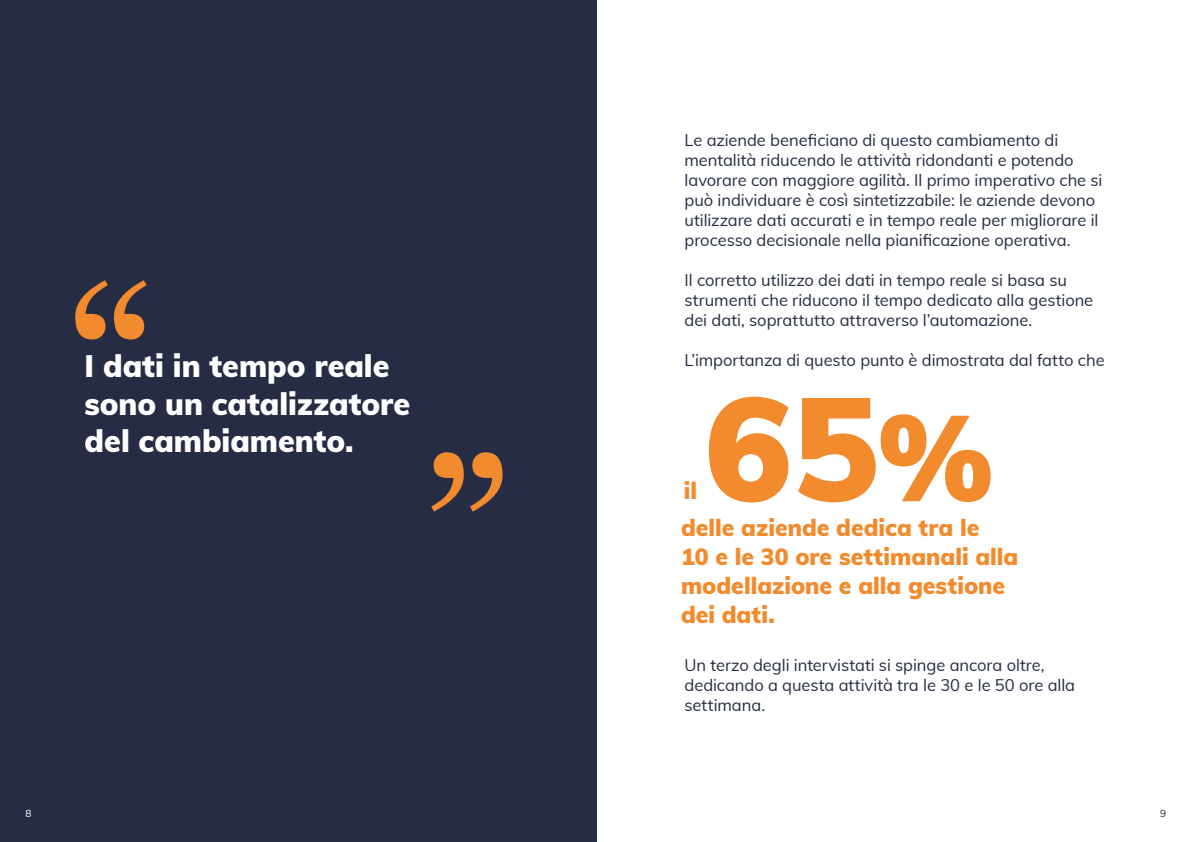
<style>
.page{position:relative;width:1191px;height:842px;background:#fff}
.page>*{position:absolute;margin:0;border:0;box-sizing:border-box;transform-origin:0 0}
.t1{font:900 145px "Muli";color:#f28b2d}
.t2{font:900 30.5px/37.7px "Muli";color:#fff}
.t3{font:900 23px/29px "Muli";color:#f28b2d}
.t4{font:16.5px/20px "Muli";letter-spacing:-.005em;color:#252c44}
.t5{font:10px "Muli";color:#fff}
.t6{font:10px "Muli";color:#252c44}
.s1{font-size:120px}
</style>
<div class="page">
<div style="left:0;top:0;width:597px;height:842px;background:#252c44"></div>
<svg style="left:75px;top:280px;width:71px;height:59px"></svg>
<svg style="left:431px;top:452px;width:71px;height:60px"></svg>
<h2 class="t2" style="left:85px;top:346px;width:327px">I dati in tempo reale sono un catalizzatore del cambiamento.</h2>
<p class="t4" style="left:684px;top:130px;width:419px">Le aziende beneficiano di questo cambiamento di mentalità riducendo le attività ridondanti e potendo lavorare con maggiore agilità. Il primo imperativo che si può individuare è così sintetizzabile: le aziende devono utilizzare dati accurati e in tempo reale per migliorare il processo decisionale nella pianificazione operativa.</p>
<p class="t4" style="left:684px;top:270px;width:410px">Il corretto utilizzo dei dati in tempo reale si basa su strumenti che riducono il tempo dedicato alla gestione dei dati, soprattutto attraverso l’automazione.</p>
<p class="t4" style="left:684px;top:350px;width:422px">L’importanza di questo punto è dimostrata dal fatto che</p>
<h3 class="t3" style="left:684px;top:475px;width:15px">il</h3>
<h1 class="t1" style="left:705px;top:342px;width:290px">65<span class="s1">%</span></h1>
<h3 class="t3" style="left:681px;top:512px;width:300px">delle aziende dedica tra le</h3>
<h3 class="t3" style="left:681px;top:541px;width:339px">10 e le 30 ore settimanali alla modellazione e alla gestione dei dati.</h3>
<p class="t4" style="left:684px;top:655px;width:392px">Un terzo degli intervistati si spinge ancora oltre, dedicando a questa attività tra le 30 e le 50 ore alla settimana.</p>
<p class="t5" style="left:26px;top:806px;width:8px">8</p>
<p class="t6" style="left:1160px;top:806px;width:7px">9</p>
</div>
